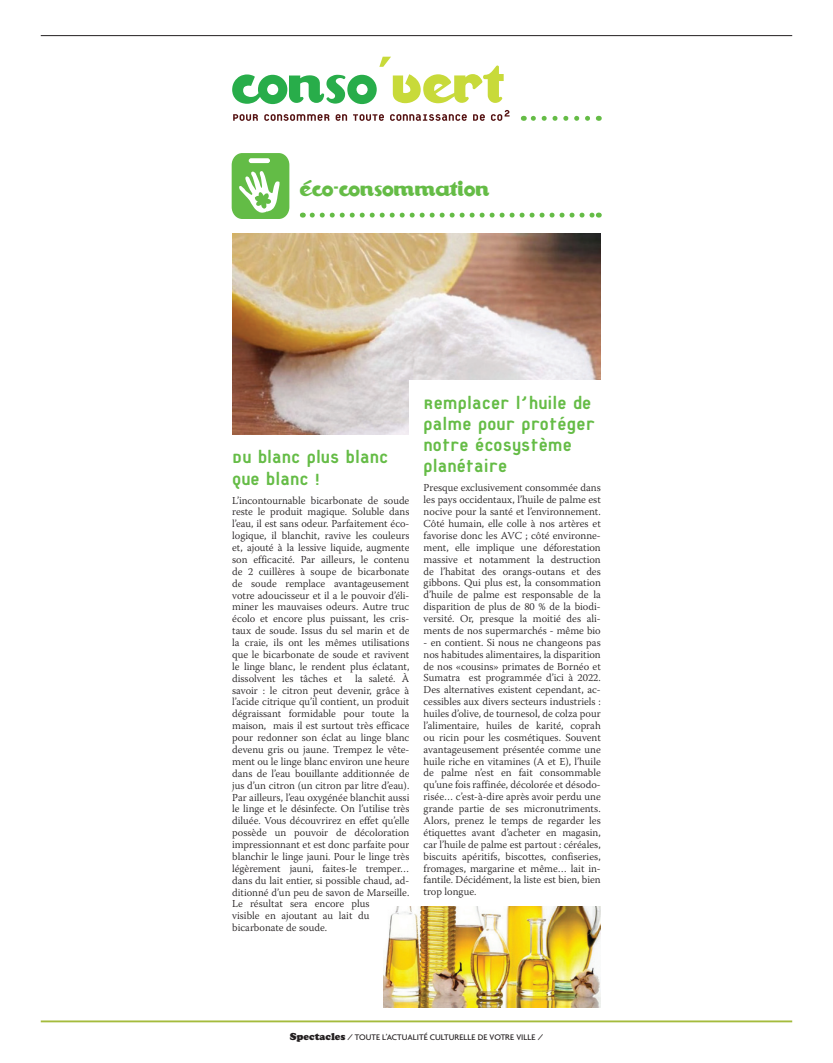
<style>
.page{position:relative;width:833px;height:1063px;background:#fff}
.page>*{position:absolute;margin:0;border:0;box-sizing:border-box;transform-origin:0 0}
.t1{font:22.5px "Walrus Gumbo";color:#65bc46}
.t2{font:800 20px/21.2px "Alternate";color:#65bc46}
.t3{font:300 10.62px/11.9px "Warnock Pro";color:#231f20;text-align:justify}
.t4{font:500 8.75px "Agenda";letter-spacing:.005em;color:#231f20}
.s1{font-family:"Cooper";font-weight:900;font-size:10px}
</style>
<div class="page">
<svg style="left:233px;top:114px;width:25px;height:7px"></svg>
<svg style="left:264px;top:114px;width:65px;height:7px"></svg>
<svg style="left:335px;top:114px;width:12px;height:7px"></svg>
<svg style="left:353px;top:114px;width:31px;height:7px"></svg>
<svg style="left:390px;top:114px;width:77px;height:7px"></svg>
<svg style="left:473px;top:114px;width:12px;height:7px"></svg>
<svg style="left:491px;top:110px;width:18px;height:11px"></svg>
<svg style="left:232px;top:57px;width:271px;height:47px"></svg>
<svg style="left:523px;top:116px;width:64px;height:5px"></svg>
<svg style="left:232px;top:153px;width:57px;height:66px"></svg>
<svg style="left:312px;top:213px;width:287px;height:5px"></svg>
<hr style="left:41px;top:35px;width:751px;height:1px;background:#231f20">
<img style="left:232px;top:234px;width:369px;height:200px">
<div style="left:409px;top:380px;width:192px;height:524px;background:#fff"></div>
<img style="left:383px;top:906px;width:218px;height:102px">
<hr style="left:41px;top:1020px;width:751px;height:2px;background:#a4bb3c">
<h1 class="t1" style="left:299px;top:174px;width:192px">éco-consommation</h1>
<h2 class="t2" style="left:232px;top:448px;width:158px">Du blanc plus blanc que blanc !</h2>
<p class="t3" style="left:232px;top:494px;width:179px;text-align:left">L’incontournable bicarbonate de soude reste le produit magique. Soluble dans l’eau, il est sans odeur. Parfaitement éco&shy;logique, il blanchit, ravive les couleurs et, ajouté à la lessive liquide, augmente son efficacité. Par ailleurs, le contenu de 2 cuillères à soupe de bicarbonate de soude remplace avantageusement votre adoucisseur et il a le pouvoir d’éli&shy;miner les mauvaises odeurs. Autre truc écolo et encore plus puissant, les cris&shy;taux de soude. Issus du sel marin et de la craie, ils ont les mêmes utilisations que le bicarbonate de soude et ravivent le linge blanc, le rendent plus éclatant, dissolvent les tâches et la saleté. À savoir : le citron peut devenir, grâce à l’acide citrique qu’il contient, un produit dégraissant formidable pour toute la maison, mais il est surtout très efficace pour redonner son éclat au linge blanc devenu gris ou jaune. Trempez le vête&shy;ment ou le linge blanc environ une heure dans de l’eau bouillante additionnée de jus d’un citron (un citron par litre d’eau).<br>Par ailleurs, l’eau oxygénée blanchit aussi le linge et le désinfecte. On l’utilise très diluée. Vous découvrirez en effet qu’elle possède un pouvoir de décoloration impressionnant et est donc parfaite pour blanchir le linge jauni. Pour le linge très légèrement jauni, faites-le tremper… dans du lait entier, si possible chaud, ad&shy;ditionné d’un peu de savon de Marseille.<br>Le résultat sera encore plus<br>visible en ajoutant au lait du bicarbonate de soude.</p>
<h2 class="t2" style="left:423px;top:393px;width:173px">Remplacer l’huile de palme pour protéger notre écosystème planétaire</h2>
<p class="t3" style="left:423px;top:482px;width:179px">Presque exclusivement consommée dans les pays occidentaux, l’huile de palme est nocive pour la santé et l’environnement.<br>Côté humain, elle colle à nos artères et favorise donc les AVC ; côté environne&shy;ment, elle implique une déforestation massive et notamment la destruction de l’habitat des orangs-outans et des gibbons. Qui plus est, la consommation d’huile de palme est responsable de la disparition de plus de 80 % de la biodi&shy;versité. Or, presque la moitié des ali&shy;ments de nos supermarchés - même bio</p>
<p class="t3" style="left:423px;top:636px;width:179px">- en contient. Si nous ne changeons pas nos habitudes alimentaires, la disparition de nos «cousins» primates de Bornéo et Sumatra est programmée d’ici à 2022.<br>Des alternatives existent cependant, ac&shy;cessibles aux divers secteurs industriels : huiles d’olive, de tournesol, de colza pour l’alimentaire, huiles de karité, coprah ou ricin pour les cosmétiques. Souvent avantageusement présentée comme une huile riche en vitamines (A et E), l’huile de palme n’est en fait consommable qu’une fois raffinée, décolorée et désodo&shy;risée… c’est-à-dire après avoir perdu une grande partie de ses micronutriments.<br>Alors, prenez le temps de regarder les étiquettes avant d’acheter en magasin, car l’huile de palme est partout : céréales, biscuits apéritifs, biscottes, confiseries, fromages, margarine et même… lait in&shy;fantile. Décidément, la liste est bien, bien trop longue.</p>
<p class="t4" style="left:290px;top:1032px;width:255px"><span class="s1">Spectacles</span> / TOUTE L’ACTUALITÉ CULTURELLE DE VOTRE VILLE /</p>
</div>
